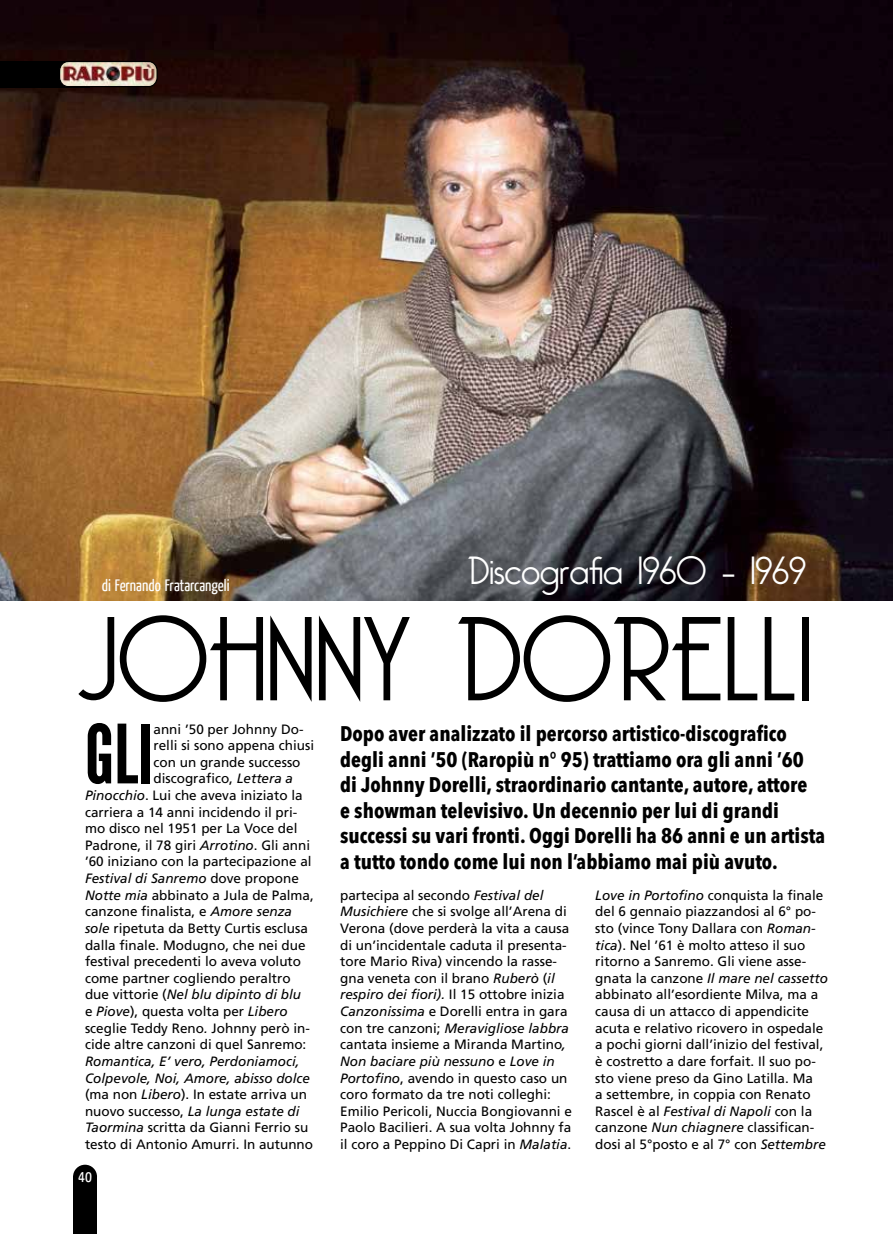
<style>
.page{position:relative;width:893px;height:1234px;background:#fff}
.page>*{position:absolute;margin:0;border:0;box-sizing:border-box;transform-origin:0 0}
.t1{font:300 116.25px "Bellerose";color:#000}
.t2{font:81.3px "League Gothic";color:#000}
.t3{font:300 38.4px "Bellerose";color:#fff}
.t4{font:700 condensed 21px/25.5px "Avenir Next LT Pro";color:#000}
.t5{font:16.5px "Yanone Kaffeesatz";color:#fff}
.t6{font:13.5px/16.6px "Frutiger LT Std";color:#000}
.t7{font:italic 13.5px "Frutiger LT Std";color:#000}
.s1{font-style:italic}
.s2{font-style:normal}
</style>
<div class="page">
<img style="left:0;top:0;width:893px;height:600px">
<div style="left:73px;top:1164px;width:24px;height:24px;background:#000;border-radius:50%"></div>
<div style="left:73px;top:1176px;width:24px;height:57px;background:#000"></div>
<div style="left:0;top:61px;width:90px;height:26px;background:#000"></div>
<img style="left:61px;top:61px;width:96px;height:26px">
<div style="left:59px;top:61px;width:99px;height:26px;border:1px solid #000;border-radius:9px"></div>
<p class="t5" style="left:102px;top:574px;width:129px">di Fernando Fratarcangeli</p>
<h3 class="t3" style="left:468px;top:548px;width:340px">Discografia 1960 – 1969</h3>
<h1 class="t1" style="left:77px;top:592px;width:737px">JOHNNY DORELLI</h1>
<h2 class="t2" style="left:85px;top:705px;width:70px">GLI</h2>
<p class="t6" style="left:154px;top:721px;width:152px">anni ’50 per Johnny Do-</p>
<p class="t6" style="left:154px;top:738px;width:162px">relli si sono appena chiusi</p>
<p class="t6" style="left:154px;top:755px;width:149px">con un grande successo</p>
<p class="t6" style="left:154px;top:771px;width:141px">discografico, <span class="s1">Lettera a</span></p>
<p class="t6" style="left:85px;top:788px;width:219px"><span class="s1">Pinocchio</span>. Lui che aveva iniziato la</p>
<p class="t6" style="left:85px;top:804px;width:214px">carriera a 14 anni incidendo il pri-</p>
<p class="t6" style="left:85px;top:821px;width:214px">mo disco nel 1951 per La Voce del</p>
<p class="t6" style="left:85px;top:838px;width:227px">Padrone, il 78 giri <span class="s1">Arrotino</span>. Gli anni</p>
<p class="t6" style="left:85px;top:854px;width:228px">’60 iniziano con la partecipazione al</p>
<p class="t7" style="left:85px;top:872px;width:215px">Festival di Sanremo <span class="s2">dove propone</span></p>
<p class="t6" style="left:85px;top:887px;width:230px"><span class="s1">Notte mia</span> abbinato a Jula de Palma,</p>
<p class="t6" style="left:85px;top:904px;width:209px">canzone finalista, e <span class="s1">Amore senza</span></p>
<p class="t6" style="left:85px;top:921px;width:224px"><span class="s1">sole</span> ripetuta da Betty Curtis esclusa</p>
<p class="t6" style="left:85px;top:937px;width:222px">dalla finale. Modugno, che nei due</p>
<p class="t6" style="left:85px;top:954px;width:218px">festival precedenti lo aveva voluto</p>
<p class="t6" style="left:85px;top:970px;width:207px">come partner cogliendo peraltro</p>
<p class="t7" style="left:85px;top:989px;width:218px"><span class="s2">due vittorie (</span>Nel blu dipinto di blu</p>
<p class="t6" style="left:85px;top:1004px;width:204px">e <span class="s1">Piove</span>), questa volta per <span class="s1">Libero</span></p>
<p class="t6" style="left:85px;top:1020px;width:226px">sceglie Teddy Reno<span class="s1">.</span> Johnny però in-</p>
<p class="t6" style="left:85px;top:1037px;width:223px">cide altre canzoni di quel Sanremo:</p>
<p class="t6" style="left:85px;top:1053px;width:230px"><span class="s1">Romantica, E’ vero, Perdoniamoci, Colpevole, Noi, Amore, abisso dolce </span>(ma non <span class="s1">Libero</span>). In estate arriva un nuovo successo, <span class="s1">La lunga estate di Taormina</span> scritta da Gianni Ferrio su testo di Antonio Amurri. In autunno</p>
<p class="t5" style="left:78px;top:1165px;width:15px">40</p>
<p class="t4" style="left:340px;top:720px;width:486px">Dopo aver analizzato il percorso artistico-discografico degli anni ’50 (Raropiù n° 95) trattiamo ora gli anni ’60 di Johnny Dorelli, straordinario cantante, autore, attore<br>e showman televisivo. Un decennio per lui di grandi successi su vari fronti. Oggi Dorelli ha 86 anni e un artista a tutto tondo come lui non l’abbiamo mai più avuto.</p>
<p class="t6" style="left:595px;top:887px;width:234px"><span class="s1">Love in Portofino</span> conquista la finale del 6 gennaio piazzandosi al 6° po&shy;sto (vince Tony Dallara con <span class="s1">Roman&shy;tica</span>). Nel ’61 è molto atteso il suo ritorno a Sanremo. Gli viene asse&shy;gnata la canzone <span class="s1">Il mare nel cassetto </span>abbinato all’esordiente Milva, ma a causa di un attacco di appendicite acuta e relativo ricovero in ospedale a pochi giorni dall’inizio del festival, è costretto a dare forfait. Il suo po&shy;sto viene preso da Gino Latilla. Ma<br>a settembre, in coppia con Renato Rascel è al <span class="s1">Festival di Napoli</span> con la canzone <span class="s1">Nun chiagnere</span> classifican&shy;dosi al 5°posto e al 7° con <span class="s1">Settembre</span></p>
<p class="t6" style="left:340px;top:887px;width:233px">partecipa al secondo <span class="s1">Festival del Musichiere</span> che si svolge all’Arena di Verona (dove perderà la vita a causa di un’incidentale caduta il presenta&shy;tore Mario Riva) vincendo la rasse&shy;gna veneta con il brano <span class="s1">Ruberò</span> (<span class="s1">il respiro dei fiori).</span> Il 15 ottobre inizia <span class="s1">Canzonissima</span> e Dorelli entra in gara con tre canzoni; <span class="s1">Meravigliose labbra </span>cantata insieme a Miranda Martino<span class="s1">, Non baciare più nessuno</span> e <span class="s1">Love in Portofino</span>, avendo in questo caso un coro formato da tre noti colleghi:<br>Emilio Pericoli, Nuccia Bongiovanni e Paolo Bacilieri. A sua volta Johnny fa il coro a Peppino Di Capri in <span class="s1">Malatia</span>.</p>
</div>
